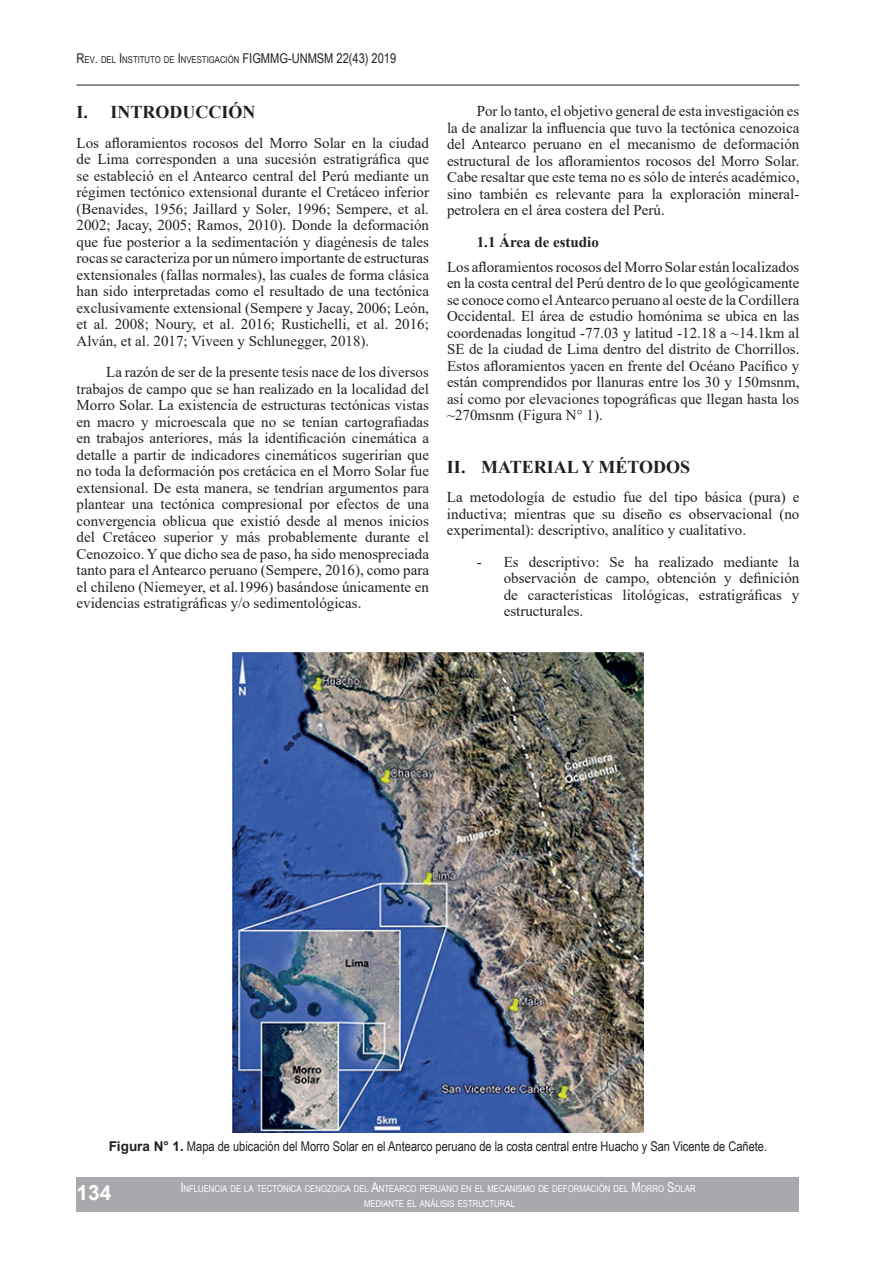
<style>
.page{position:relative;width:893px;height:1263px;background:#fff}
.page>*{position:absolute;margin:0;border:0;box-sizing:border-box;transform-origin:0 0}
.t1{font:700 21px "Arial";color:#fff}
.t2{font:700 18px "Times New Roman";color:#231f20}
.t3{font:15px/16.5px "Times New Roman";color:#231f20;text-align:justify}
.t4{font:700 15px "Times New Roman";color:#231f20}
.t5{font:13.5px "Arial Narrow";color:#231f20}
.t6{font:13.5px "Arial Narrow";color:#231f20}
.t7{font:9.45px/15px "Arial Narrow";color:#fff;text-align:center}
.t8{font:9.45px "Arial Narrow";color:#231f20}
.s1{font-size:13.5px}
.s2{font-family:"Arial";font-weight:700}
</style>
<div class="page">
<div style="left:77px;top:1178px;width:722px;height:34px;background:#a8a9ad"></div>
<hr style="left:77px;top:85px;width:722px;height:1px;background:#231f20">
<img style="left:232px;top:652px;width:412px;height:480px">
<p class="t8" style="left:77px;top:53px;width:186px"><span class="s1">R</span>EV<span class="s1">.</span> DEL <span class="s1">I</span>NSTITUTO DE <span class="s1">I</span>NVESTIGACIÓN <span class="s1">FIGMMG</span></p>
<p class="t6" style="left:288px;top:48px;width:13px">-UNMSM</p>
<p class="t6" style="left:337px;top:48px;width:61px">22(43) 2019</p>
<p class="t2" style="left:77px;top:99px;width:181px">I. INTRODUCCIÓN</p>
<p class="t3" style="left:77px;top:134px;width:354px">Los afloramientos rocosos del Morro Solar en la ciudad de Lima corresponden a una sucesión estratigráfica que se estableció en el Antearco central del Perú mediante un régimen tectónico extensional durante el Cretáceo inferior (Benavides, 1956; Jaillard y Soler, 1996; Sempere, et al.<br>2002; Jacay, 2005; Ramos, 2010). Donde la deformación que fue posterior a la sedimentación y diagénesis de tales rocas se caracteriza por un número importante de estructuras extensionales (fallas normales), las cuales de forma clásica han sido interpretadas como el resultado de una tectónica exclusivamente extensional (Sempere y Jacay, 2006; León, et al. 2008; Noury, et al. 2016; Rustichelli, et al. 2016; Alván, et al. 2017; Viveen y Schlunegger, 2018).</p>
<p class="t3" style="left:77px;top:363px;width:354px;text-indent:30px">La razón de ser de la presente tesis nace de los diversos trabajos de campo que se han realizado en la localidad del Morro Solar. La existencia de estructuras tectónicas vistas en macro y microescala que no se tenían cartografiadas en trabajos anteriores, más la identificación cinemática a detalle a partir de indicadores cinemáticos sugerirían que no toda la deformación pos cretácica en el Morro Solar fue extensional. De esta manera, se tendrían argumentos para plantear una tectónica compresional por efectos de una convergencia oblicua que existió desde al menos inicios del Cretáceo superior y más probablemente durante el Cenozoico. Y que dicho sea de paso, ha sido menospreciada tanto para el Antearco peruano (Sempere, 2016), como para el chileno (Niemeyer, et al.1996) basándose únicamente en evidencias estratigráficas y/o sedimentológicas.</p>
<p class="t3" style="left:447px;top:102px;width:354px;text-indent:30px">Por lo tanto, el objetivo general de esta investigación es la de analizar la influencia que tuvo la tectónica cenozoica del Antearco peruano en el mecanismo de deformación estructural de los afloramientos rocosos del Morro Solar.<br>Cabe resaltar que este tema no es sólo de interés académico, sino también es relevante para la exploración mineral&shy;petrolera en el área costera del Perú.</p>
<p class="t4" style="left:477px;top:231px;width:124px">1.1 Área de estudio</p>
<p class="t3" style="left:447px;top:258px;width:354px">Los afloramientos rocosos del Morro Solar están localizados en la costa central del Perú dentro de lo que geológicamente se conoce como el Antearco peruano al oeste de la Cordillera Occidental. El área de estudio homónima se ubica en las coordenadas longitud -77.03 y latitud -12.18 a ~14.1km al SE de la ciudad de Lima dentro del distrito de Chorrillos.<br>Estos afloramientos yacen en frente del Océano Pacífico y están comprendidos por llanuras entre los 30 y 150msnm, así como por elevaciones topográficas que llegan hasta los ~270msnm (Figura N° 1).</p>
<p class="t2" style="left:447px;top:454px;width:245px">II. MATERIAL Y MÉTODOS</p>
<p class="t3" style="left:447px;top:488px;width:354px">La metodología de estudio fue del tipo básica (pura) e inductiva; mientras que su diseño es observacional (no experimental): descriptivo, analítico y cualitativo.</p>
<p class="t3" style="left:504px;top:553px;width:297px;text-indent:-27px">- Es descriptivo: Se ha realizado mediante la observación de campo, obtención y definición de características litológicas, estratigráficas y estructurales.</p>
<p class="t5" style="left:109px;top:1136px;width:660px"><span class="s2">Figura N° 1.</span> Mapa de ubicación del Morro Solar en el Antearco peruano de la costa central entre Huacho y San Vicente de Cañete.</p>
<h1 class="t1" style="left:77px;top:1178px;width:37px">134</h1>
<p class="t7" style="left:180px;top:1181px;width:517px"><span class="s1">I</span>NFLUENCIA DE LA TECTÓNICA CENOZOICA DEL <span class="s1">A</span>NTEARCO PERUANO EN EL MECANISMO DE DEFORMACIÓN DEL <span class="s1">M</span>ORRO <span class="s1">S</span>OLAR<br>MEDIANTE EL ANÁLISIS ESTRUCTURAL</p>
</div>
